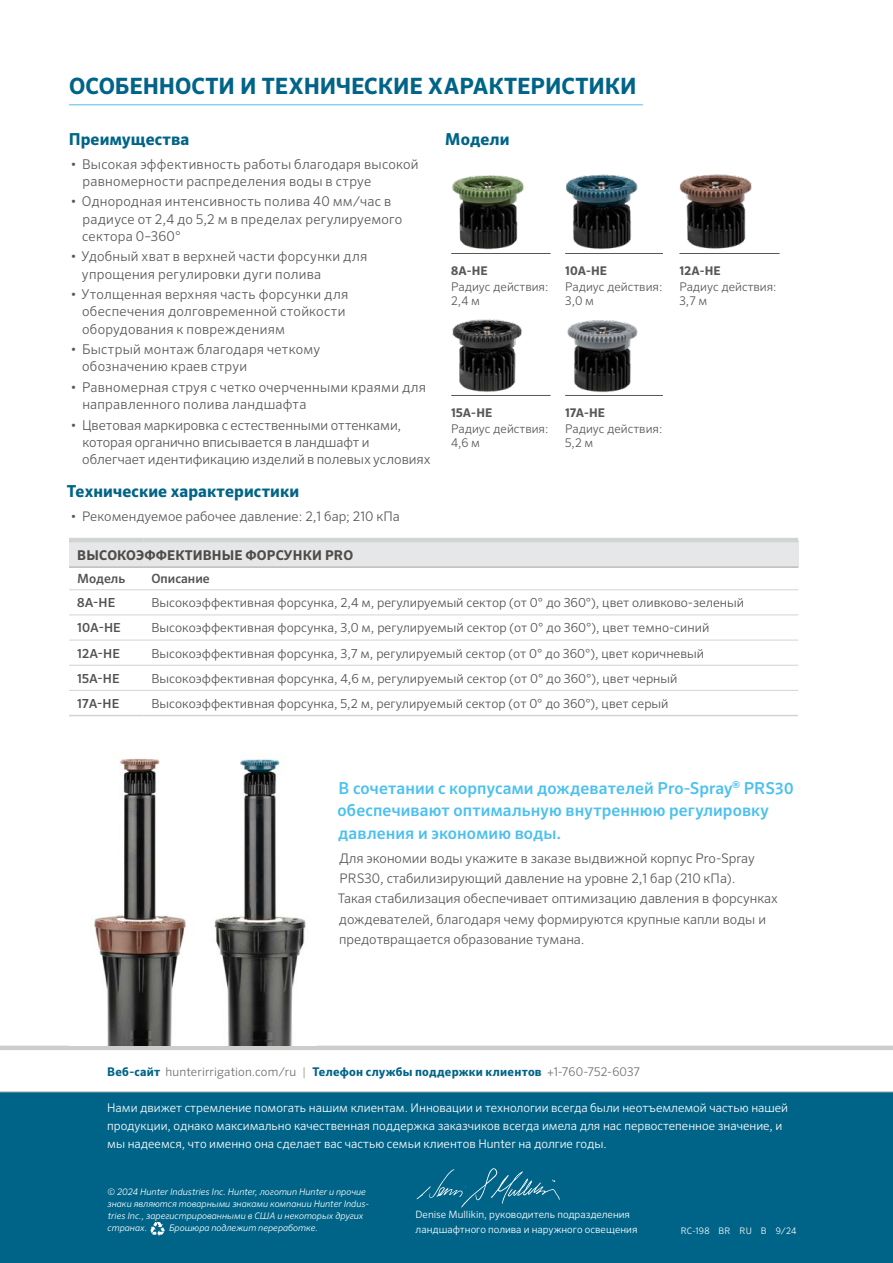
<style>
.page{position:relative;width:893px;height:1263px;background:#fff}
.page>*{position:absolute;margin:0;border:0;box-sizing:border-box;transform-origin:0 0}
.t1{font:700 22.5px "Sero Pro";color:#006488}
.t2{font:500 16.5px/22.5px "Sero Pro";letter-spacing:.005em;color:#4cc0ef}
.t3{font:700 16.5px "Sero Pro";letter-spacing:.005em;color:#006488}
.t4{font:300 13.5px/17.2px "Sero Pro";letter-spacing:.015em;color:#585956}
.t5{font:300 13.5px/17.2px "Sero Pro";letter-spacing:-.005em;color:#585956}
.t6{font:700 13.5px "Sero Pro";letter-spacing:.01em;color:#4f4c49}
.t7{font:300 13.2px/20.2px "Sero Pro";color:#585956}
.t8{font:500 12.75px "Sero Pro";color:#515254}
.t9{font:300 12.45px "Sero Pro";color:#515254}
.t10{font:500 12.45px "Sero Pro";letter-spacing:.005em;color:#515254}
.t11{font:300 12px/18px "Sero Pro";color:#fff}
.t12{font:300 12px/13.5px "Sero Pro";color:#585956}
.t13{font:700 12px "Sero Pro";letter-spacing:.02em;color:#006488}
.t14{font:700 12px "Sero Pro";letter-spacing:.01em;color:#585956}
.t15{font:300 10.2px/14.5px "Sero Pro";color:#fff}
.t16{font:italic 300 9px/12px "Sero Pro";color:#fff}
.t17{font:300 9px "Sero Pro";letter-spacing:.015em;color:#fff}
.s1{font-weight:300;color:#716f6c}
.s2{font-weight:300;color:#9c9896}
</style>
<div class="page">
<hr style="left:0;top:1046px;width:893px;height:4px;background:#cfcdcb">
<div style="left:0;top:1092px;width:893px;height:171px;background:#006488"></div>
<hr style="left:0;top:1092px;width:893px;height:1px;background:#a7a9ac">
<svg style="left:150px;top:1222px;width:15px;height:14px"></svg>
<svg style="left:416px;top:1168px;width:144px;height:40px"></svg>
<div style="left:69px;top:540px;width:729px;height:27px;background:#e6e7e8"></div>
<hr style="left:69px;top:567px;width:74px;height:1px;background:#aca9a7">
<hr style="left:143px;top:567px;width:655px;height:1px;background:#aca9a7">
<hr style="left:69px;top:538px;width:74px;height:4px;background:#d1d3d4">
<hr style="left:143px;top:538px;width:655px;height:4px;background:#d1d3d4">
<hr style="left:69px;top:589px;width:74px;height:1px;background:#d1d3d4">
<hr style="left:143px;top:589px;width:655px;height:1px;background:#d1d3d4">
<hr style="left:69px;top:615px;width:74px;height:1px;background:#d1d3d4">
<hr style="left:143px;top:615px;width:655px;height:1px;background:#d1d3d4">
<hr style="left:69px;top:665px;width:74px;height:1px;background:#d1d3d4">
<hr style="left:143px;top:665px;width:655px;height:1px;background:#d1d3d4">
<hr style="left:69px;top:640px;width:74px;height:1px;background:#d1d3d4">
<hr style="left:143px;top:640px;width:655px;height:1px;background:#d1d3d4">
<hr style="left:69px;top:690px;width:74px;height:1px;background:#d1d3d4">
<hr style="left:143px;top:690px;width:655px;height:1px;background:#d1d3d4">
<hr style="left:69px;top:715px;width:74px;height:1px;background:#d1d3d4">
<hr style="left:143px;top:715px;width:655px;height:1px;background:#d1d3d4">
<img style="left:452px;top:175px;width:72px;height:75px">
<img style="left:679px;top:174px;width:73px;height:75px">
<img style="left:565px;top:174px;width:73px;height:75px">
<img style="left:567px;top:320px;width:71px;height:73px">
<hr style="left:451px;top:253px;width:100px;height:1px;background:#585956">
<hr style="left:451px;top:395px;width:100px;height:1px;background:#585956">
<hr style="left:565px;top:253px;width:98px;height:1px;background:#585956">
<hr style="left:565px;top:395px;width:98px;height:1px;background:#585956">
<hr style="left:679px;top:253px;width:101px;height:1px;background:#585956">
<img style="left:451px;top:319px;width:71px;height:77px">
<img style="left:94px;top:758px;width:212px;height:288px">
<hr style="left:69px;top:104px;width:574px;height:1px;background:#4cc0ef">
<h1 class="t1" style="left:69px;top:72px;width:569px">ОСОБЕННОСТИ И ТЕХНИЧЕСКИЕ ХАРАКТЕРИСТИКИ</h1>
<p class="t3" style="left:69px;top:129px;width:122px">Преимущества</p>
<p class="t4" style="left:83px;top:155px;width:338px;text-indent:-12px">• Высокая эффективность работы благодаря высокой равномерности распределения воды в струе</p>
<p class="t4" style="left:82px;top:193px;width:322px;text-indent:-12px">• Однородная интенсивность полива 40 мм/час в радиусе от 2,4 до 5,2 м в пределах регулируемого сектора 0–360°</p>
<p class="t4" style="left:82px;top:248px;width:287px;text-indent:-11px">• Удобный хват в верхней части форсунки для упрощения регулировки дуги полива</p>
<p class="t4" style="left:82px;top:286px;width:268px;text-indent:-12px">• Утолщенная верхняя часть форсунки для обеспечения долговременной стойкости оборудования к повреждениям</p>
<p class="t4" style="left:82px;top:341px;width:239px;text-indent:-12px">• Быстрый монтаж благодаря четкому обозначению краев струи</p>
<p class="t4" style="left:82px;top:378px;width:345px;text-indent:-12px">• Равномерная струя с четко очерченными краями для направленного полива ландшафта</p>
<p class="t5" style="left:82px;top:416px;width:350px;text-indent:-12px">• Цветовая маркировка с естественными оттенками, которая органично вписывается в ландшафт и облегчает идентификацию изделий в полевых условиях</p>
<p class="t3" style="left:67px;top:481px;width:234px">Технические характеристики</p>
<p class="t7" style="left:71px;top:506px;width:331px">• Рекомендуемое рабочее давление: 2,1 бар; 210 кПа</p>
<p class="t3" style="left:445px;top:129px;width:66px">Модели</p>
<p class="t14" style="left:451px;top:263px;width:38px">8A-HE</p>
<p class="t12" style="left:451px;top:280px;width:99px">Радиус действия:<br>2,4 м</p>
<p class="t14" style="left:451px;top:405px;width:42px">15A-HE</p>
<p class="t12" style="left:451px;top:422px;width:99px">Радиус действия:<br>4,6 м</p>
<p class="t14" style="left:565px;top:263px;width:43px">10A-HE</p>
<p class="t12" style="left:565px;top:280px;width:99px">Радиус действия:<br>3,0 м</p>
<p class="t14" style="left:565px;top:405px;width:41px">17A-HE</p>
<p class="t12" style="left:565px;top:422px;width:99px">Радиус действия:<br>5,2 м</p>
<p class="t14" style="left:679px;top:263px;width:43px">12A-HE</p>
<p class="t12" style="left:679px;top:280px;width:99px">Радиус действия:<br>3,7 м</p>
<p class="t6" style="left:77px;top:547px;width:277px">ВЫСОКОЭФФЕКТИВНЫЕ ФОРСУНКИ PRO</p>
<p class="t8" style="left:77px;top:571px;width:50px">Модель</p>
<p class="t8" style="left:151px;top:571px;width:60px">Описание</p>
<p class="t10" style="left:77px;top:595px;width:40px">8A-HE</p>
<p class="t9" style="left:151px;top:595px;width:594px">Высокоэффективная форсунка, 2,4 м, регулируемый сектор (от 0° до 360°), цвет оливково-зеленый</p>
<p class="t10" style="left:77px;top:620px;width:45px">10A-HE</p>
<p class="t9" style="left:151px;top:621px;width:559px">Высокоэффективная форсунка, 3,0 м, регулируемый сектор (от 0° до 360°), цвет темно-синий</p>
<p class="t10" style="left:77px;top:646px;width:44px">12A-HE</p>
<p class="t9" style="left:151px;top:646px;width:554px">Высокоэффективная форсунка, 3,7 м, регулируемый сектор (от 0° до 360°), цвет коричневый</p>
<p class="t10" style="left:77px;top:671px;width:44px">15A-HE</p>
<p class="t9" style="left:151px;top:671px;width:528px">Высокоэффективная форсунка, 4,6 м, регулируемый сектор (от 0° до 360°), цвет черный</p>
<p class="t10" style="left:77px;top:696px;width:44px">17A-HE</p>
<p class="t9" style="left:151px;top:696px;width:519px">Высокоэффективная форсунка, 5,2 м, регулируемый сектор (от 0° до 360°), цвет серый</p>
<p class="t2" style="left:338px;top:776px;width:457px">В сочетании с корпусами дождевателей Pro-Spray<sup>®</sup> PRS30 обеспечивают оптимальную внутреннюю регулировку давления и экономию воды.</p>
<p class="t7" style="left:338px;top:848px;width:442px">Для экономии воды укажите в заказе выдвижной корпус Pro-Spray PRS30, стабилизирующий давление на уровне 2,1 бар (210 кПа).<br>Такая стабилизация обеспечивает оптимизацию давления в форсунках дождевателей, благодаря чему формируются крупные капли воды и предотвращается образование тумана.</p>
<p class="t13" style="left:107px;top:1065px;width:534px">Веб-сайт <span class="s1">hunterirrigation.com/ru</span> <span class="s2">|</span> Телефон службы поддержки клиентов <span class="s1">+1-760-752-6037</span></p>
<p class="t11" style="left:107px;top:1099px;width:682px">Нами движет стремление помогать нашим клиентам. Инновации и технологии всегда были неотъемлемой частью нашей продукции, однако максимально качественная поддержка заказчиков всегда имела для нас первостепенное значение, и мы надеемся, что именно она сделает вас частью семьи клиентов Hunter на долгие годы.</p>
<p class="t16" style="left:108px;top:1186px;width:263px">© 2024 Hunter Industries Inc. Hunter, логотип Hunter и прочие знаки являются товарными знаками компании Hunter Indus&shy;tries Inc., зарегистрированными в США и некоторых других странах.</p>
<p class="t16" style="left:169px;top:1222px;width:150px">Брошюра подлежит переработке.</p>
<p class="t15" style="left:416px;top:1207px;width:223px">Denise Mullikin, руководитель подразделения ландшафтного полива и наружного освещения</p>
<p class="t17" style="left:681px;top:1225px;width:117px">RC-198 BR RU B 9/24</p>
</div>
